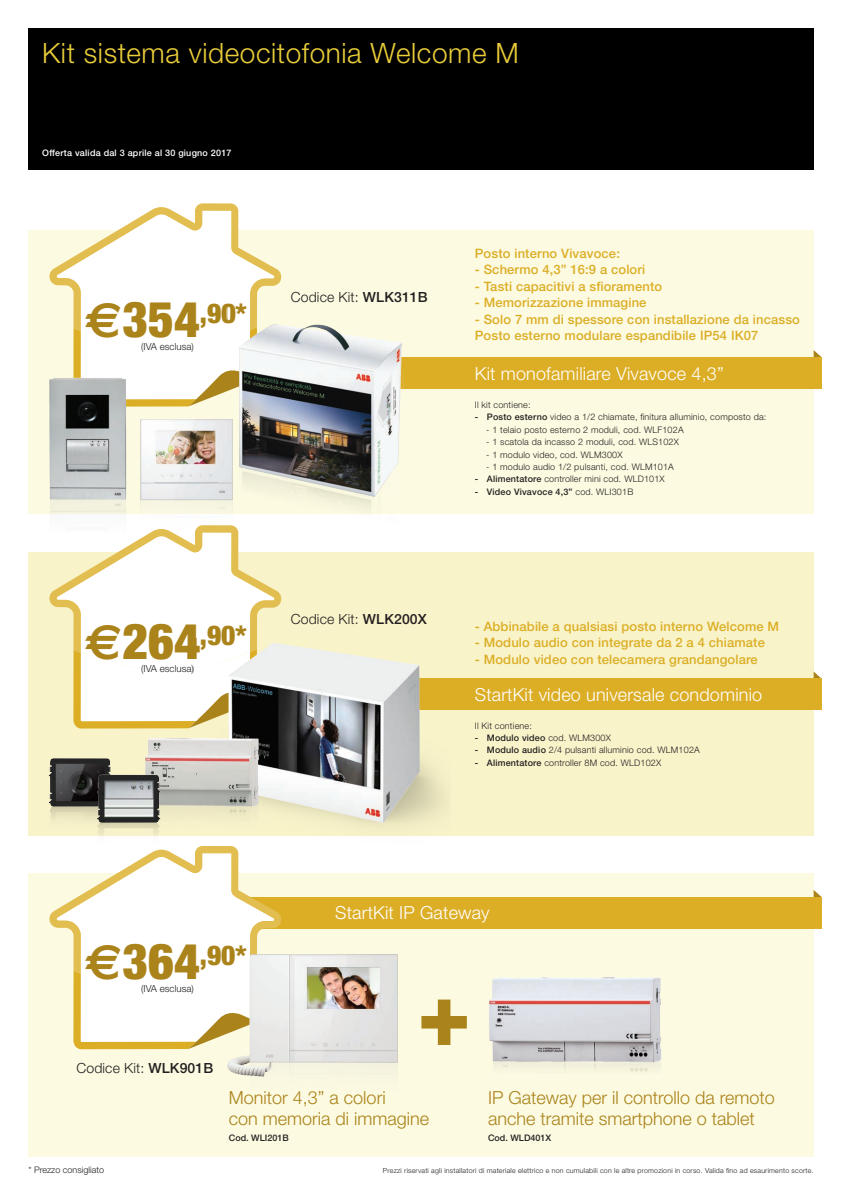
<style>
.page{position:relative;width:842px;height:1191px;background:#fff}
.page>*{position:absolute;margin:0;border:0;box-sizing:border-box;transform-origin:0 0}
.t1{font:900 condensed 49.7px "Helvetica Neue LT Std";color:#aa831b}
.t2{font:300 28px "Helvetica Neue LT Std";letter-spacing:.02em;color:#e8cc38}
.t3{font:900 condensed 27.4px "Helvetica Neue LT Std";color:#aa831b}
.t4{font:300 18px/21px "Helvetica Neue LT Std";color:#aa831b}
.t5{font:300 18px "Helvetica Neue LT Std";letter-spacing:.01em;color:#fff}
.t6{font:300 14px "Helvetica Neue LT Std";letter-spacing:.01em;color:#231f20}
.t7{font:500 13px/16.5px "Helvetica Neue LT Std";letter-spacing:.01em;color:#dcae26}
.t8{font:300 9.8px "Helvetica Neue LT Std";color:#231f20}
.t9{font:300 9px "Helvetica Neue LT Std";letter-spacing:.02em;color:#231f20}
.t10{font:500 9px "Helvetica Neue LT Std";letter-spacing:.02em;color:#231f20}
.t11{font:500 9px "Helvetica Neue LT Std";letter-spacing:.025em;color:#fff}
.t12{font:500 9px "Helvetica Neue LT Std";color:#231f20}
.t13{font:300 9px "Helvetica Neue LT Std";color:#231f20}
.t14{font:300 7px "Helvetica Neue LT Std";letter-spacing:.03em;color:#231f20}
.s1{font-family:"Euro Sans";font-weight:700;font-stretch:normal;font-size:49.7px}
.s2{font-size:49.7px}
.s3{font-weight:500}
.s4{font-family:"Euro Sans";font-weight:700;font-stretch:normal}
.s5{font-weight:300}
</style>
<div class="page">
<div style="left:28px;top:28px;width:786px;height:142px;background:#000"></div>
<div style="left:28px;top:552px;width:786px;height:283px;background:#f8f3c9"></div>
<svg style="left:49px;top:539px;width:233px;height:189px"></svg>
<div style="left:28px;top:230px;width:786px;height:283px;background:#fcfae1"></div>
<div style="left:28px;top:872px;width:786px;height:284px;background:#fcfae1"></div>
<svg style="left:49px;top:203px;width:233px;height:204px"></svg>
<img style="left:228px;top:294px;width:191px;height:263px">
<img style="left:33px;top:369px;width:107px;height:146px">
<svg style="left:814px;top:350px;width:7px;height:7px"></svg>
<div style="left:353px;top:357px;width:468px;height:32px;background:#dcae26"></div>
<svg style="left:814px;top:672px;width:7px;height:6px"></svg>
<div style="left:388px;top:678px;width:433px;height:32px;background:#dcae26"></div>
<svg style="left:814px;top:890px;width:7px;height:7px"></svg>
<div style="left:233px;top:897px;width:588px;height:31px;background:#dcae26"></div>
<img style="left:193px;top:639px;width:32px;height:89px">
<img style="left:225px;top:639px;width:225px;height:290px">
<img style="left:48px;top:758px;width:63px;height:78px">
<img style="left:145px;top:733px;width:119px;height:113px">
<img style="left:95px;top:771px;width:66px;height:75px">
<img style="left:140px;top:420px;width:93px;height:124px">
<svg style="left:48px;top:846px;width:234px;height:203px"></svg>
<img style="left:215px;top:945px;width:183px;height:132px">
<img style="left:489px;top:977px;width:172px;height:95px">
<svg style="left:421px;top:999px;width:46px;height:46px"></svg>
<h2 class="t2" style="left:42px;top:36px;width:478px">Kit sistema videocitofonia Welcome M</h2>
<p class="t11" style="left:42px;top:147px;width:191px">Offerta valida dal 3 aprile al 30 giugno 2017</p>
<h3 class="t3" style="left:85px;top:296px;width:163px"><span class="s1">€</span><span class="s2">354</span>,90*</h3>
<p class="t8" style="left:141px;top:341px;width:54px">(IVA esclusa)</p>
<h3 class="t6" style="left:291px;top:289px;width:138px">Codice Kit: <span class="s3">WLK311B</span></h3>
<h1 class="t1" style="left:85px;top:611px;width:116px"><span class="s4">€</span>264</h1>
<h3 class="t3" style="left:200px;top:618px;width:48px">,90*</h3>
<p class="t8" style="left:141px;top:663px;width:54px">(IVA esclusa)</p>
<h3 class="t6" style="left:291px;top:611px;width:138px">Codice Kit: <span class="s3">WLK200X</span></h3>
<h3 class="t7" style="left:475px;top:245px;width:147px">Posto interno Vivavoce:</h3>
<h3 class="t7" style="left:475px;top:261px;width:172px">- Schermo 4,3” 16:9 a colori</h3>
<h3 class="t7" style="left:475px;top:278px;width:189px">- Tasti capacitivi a sfioramento</h3>
<h3 class="t7" style="left:475px;top:294px;width:173px">- Memorizzazione immagine</h3>
<h3 class="t7" style="left:475px;top:310px;width:327px">- Solo 7 mm di spessore con installazione da incasso<br>Posto esterno modulare espandibile IP54 IK07</h3>
<h3 class="t5" style="left:475px;top:363px;width:250px">Kit monofamiliare Vivavoce 4,3”</h3>
<p class="t9" style="left:475px;top:399px;width:57px">Il kit contiene:</p>
<p class="t9" style="left:475px;top:412px;width:293px"><span class="s3">- Posto esterno</span> video a 1/2 chiamate, finitura alluminio, composto da:</p>
<p class="t9" style="left:486px;top:424px;width:199px">- 1 telaio posto esterno 2 moduli, cod. WLF102A</p>
<p class="t9" style="left:486px;top:436px;width:194px">- 1 scatola da incasso 2 moduli, cod. WLS102X</p>
<p class="t9" style="left:486px;top:449px;width:138px">- 1 modulo video, cod. WLM300X</p>
<p class="t9" style="left:486px;top:461px;width:189px">- 1 modulo audio 1/2 pulsanti, cod. WLM101A</p>
<p class="t9" style="left:475px;top:474px;width:191px"><span class="s3">- Alimentatore</span> controller mini cod. WLD101X</p>
<p class="t10" style="left:475px;top:486px;width:160px">- Video Vivavoce 4,3” <span class="s5">cod. WLI301B</span></p>
<h3 class="t7" style="left:475px;top:617px;width:306px">- Abbinabile a qualsiasi posto interno Welcome M</h3>
<h3 class="t7" style="left:475px;top:634px;width:292px">- Modulo audio con integrate da 2 a 4 chiamate</h3>
<h3 class="t7" style="left:475px;top:650px;width:284px">- Modulo video con telecamera grandangolare</h3>
<h3 class="t5" style="left:475px;top:683px;width:289px">StartKit video universale condominio</h3>
<p class="t9" style="left:475px;top:720px;width:59px">Il Kit contiene:</p>
<p class="t10" style="left:475px;top:732px;width:138px">- Modulo video <span class="s5">cod. WLM300X</span></p>
<p class="t9" style="left:475px;top:744px;width:227px"><span class="s3">- Modulo audio</span> 2/4 pulsanti alluminio cod. WLM102A</p>
<p class="t9" style="left:475px;top:757px;width:188px"><span class="s3">- Alimentatore</span> controller 8M cod. WLD102X</p>
<h3 class="t3" style="left:85px;top:938px;width:163px"><span class="s1">€</span><span class="s2">364</span>,90*</h3>
<p class="t8" style="left:141px;top:982px;width:54px">(IVA esclusa)</p>
<h3 class="t6" style="left:76px;top:1059px;width:138px">Codice Kit: <span class="s3">WLK901B</span></h3>
<h3 class="t5" style="left:335px;top:901px;width:156px">StartKit IP Gateway</h3>
<h3 class="t4" style="left:229px;top:1086px;width:202px">Monitor 4,3” a colori<br>con memoria di immagine</h3>
<p class="t12" style="left:229px;top:1132px;width:61px">Cod. WLI201B</p>
<h3 class="t4" style="left:488px;top:1086px;width:288px">IP Gateway per il controllo da remoto anche tramite smartphone o tablet</h3>
<p class="t12" style="left:488px;top:1132px;width:65px">Cod. WLD401X</p>
<p class="t13" style="left:28px;top:1163px;width:77px">* Prezzo consigliato</p>
<p class="t14" style="left:383px;top:1165px;width:432px">Prezzi riservati agli installatori di materiale elettrico e non cumulabili con le altre promozioni in corso. Valida fino ad esaurimento scorte.</p>
</div>
